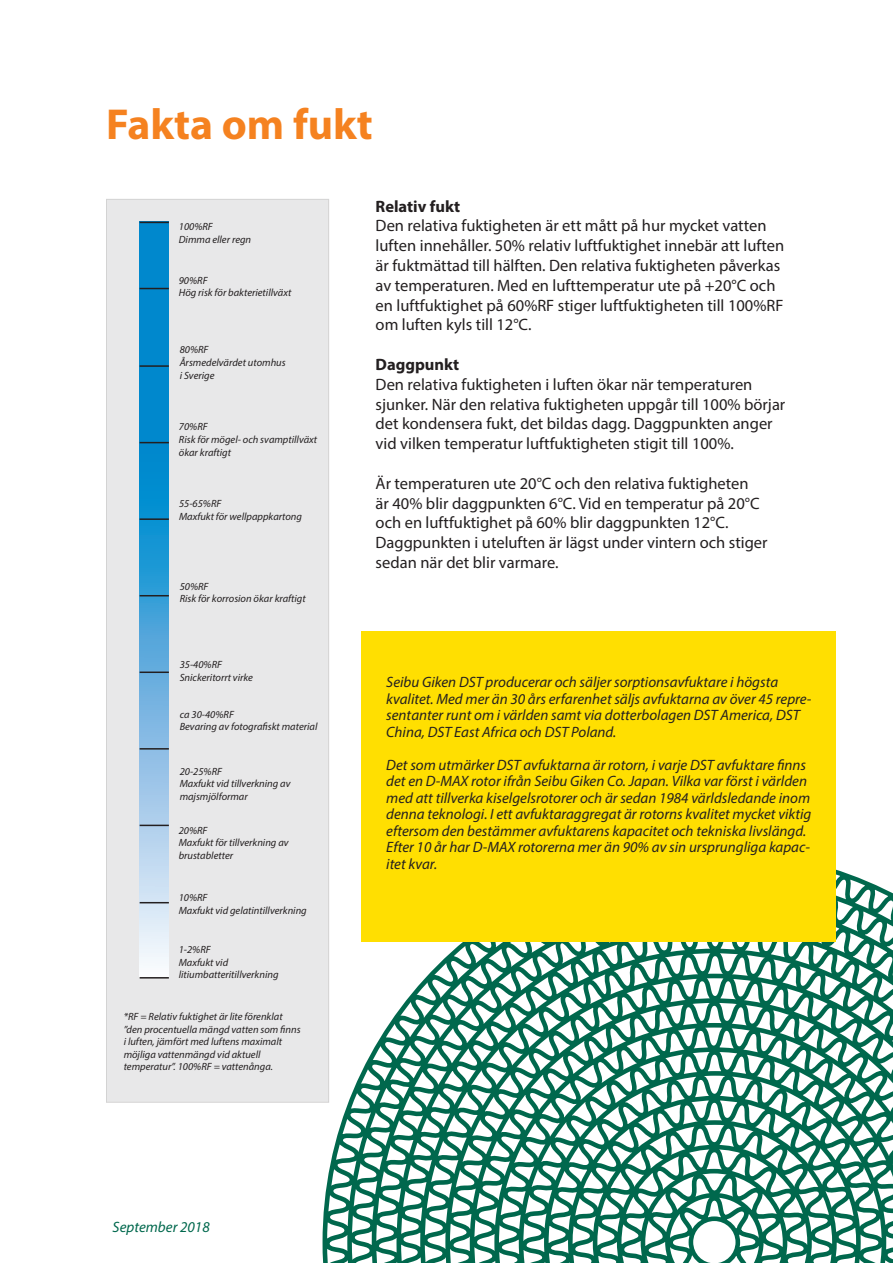
<style>
.page{position:relative;width:893px;height:1263px;background:#fff}
.page>*{position:absolute;margin:0;border:0;box-sizing:border-box;transform-origin:0 0}
.Rubrik{font:700 43.5px "Myriad Pro";color:#f58220}
.Brödtext{font:16.5px/19.8px "Myriad Pro";color:#231f20}
.Brödtext-2{font:700 16.5px "Myriad Pro";color:#231f20}
.t1{font:italic 15px/16.5px "Myriad Pro";color:#231f20}
.Slogan{font:italic 15px "Myriad Pro";color:#00684d}
.Kursivt{font:italic 10.5px/12.6px "Myriad Pro";color:#231f20}
</style>
<div class="page">
<svg style="left:320px;top:869px;width:573px;height:394px"></svg>
<div style="left:106px;top:199px;width:223px;height:903px;background:#e8e8e9"></div>
<svg style="left:140px;top:223px;width:29px;height:754px;background:#52aadb"></svg>
<hr style="left:140px;top:365px;width:29px;height:2px;background:#231f20">
<svg style="left:140px;top:442px;width:29px;height:1px"></svg>
<hr style="left:140px;top:518px;width:29px;height:2px;background:#231f20">
<svg style="left:140px;top:595px;width:29px;height:1px"></svg>
<hr style="left:140px;top:671px;width:29px;height:2px;background:#231f20">
<svg style="left:140px;top:748px;width:29px;height:1px"></svg>
<svg style="left:140px;top:825px;width:29px;height:1px"></svg>
<svg style="left:140px;top:902px;width:29px;height:1px"></svg>
<svg style="left:140px;top:288px;width:29px;height:1px"></svg>
<svg style="left:140px;top:977px;width:29px;height:1px"></svg>
<svg style="left:140px;top:222px;width:29px;height:1px"></svg>
<div style="left:361px;top:631px;width:475px;height:311px;background:#ffdf01"></div>
<p class="Rubrik" style="left:106px;top:96px;width:268px">Fakta om fukt</p>
<p class="Kursivt" style="left:179px;top:220px;width:35px">100%RF</p>
<p class="Kursivt" style="left:179px;top:233px;width:74px">Dimma eller regn</p>
<p class="Kursivt" style="left:179px;top:274px;width:114px">90%RF<br>Hög risk för bakterietillväxt</p>
<p class="Kursivt" style="left:180px;top:343px;width:30px">80%RF</p>
<p class="Kursivt" style="left:180px;top:356px;width:108px">Årsmedelvärdet utomhus</p>
<p class="Kursivt" style="left:180px;top:369px;width:36px">i Sverige</p>
<p class="Kursivt" style="left:179px;top:420px;width:30px">70%RF</p>
<p class="Kursivt" style="left:179px;top:433px;width:140px">Risk för mögel- och svamptillväxt ökar kraftigt</p>
<p class="Kursivt" style="left:179px;top:497px;width:44px">55-65%RF</p>
<p class="Kursivt" style="left:179px;top:510px;width:124px">Maxfukt för wellpappkartong</p>
<p class="Kursivt" style="left:180px;top:580px;width:128px">50%RF<br>Risk för korrosion ökar kraftigt</p>
<p class="Kursivt" style="left:180px;top:658px;width:75px">35-40%RF<br>Snickeritorrt virke</p>
<p class="Kursivt" style="left:180px;top:708px;width:56px">ca 30-40%RF</p>
<p class="Kursivt" style="left:180px;top:720px;width:139px">Bevaring av fotografiskt material</p>
<p class="Kursivt" style="left:180px;top:765px;width:44px">20-25%RF</p>
<p class="Kursivt" style="left:180px;top:777px;width:112px">Maxfukt vid tillverkning av majsmjölformar</p>
<p class="Kursivt" style="left:179px;top:823px;width:30px">20%RF</p>
<p class="Kursivt" style="left:179px;top:836px;width:111px">Maxfukt för tillverkning av brustabletter</p>
<p class="Kursivt" style="left:179px;top:891px;width:130px">10%RF<br>Maxfukt vid gelatintillverkning</p>
<p class="Kursivt" style="left:179px;top:943px;width:34px">1-2%RF</p>
<p class="Kursivt" style="left:179px;top:956px;width:101px">Maxfukt vid litiumbatteritillverkning</p>
<p class="Kursivt" style="left:124px;top:1010px;width:178px">*RF = Relativ fuktighet är lite förenklat ”den procentuella mängd vatten som finns i luften, jämfört med luftens maximalt möjliga vattenmängd vid aktuell temperatur”. 100%RF = vattenånga.</p>
<p class="Brödtext-2" style="left:376px;top:195px;width:86px">Relativ fukt</p>
<p class="Brödtext" style="left:376px;top:216px;width:410px">Den relativa fuktigheten är ett mått på hur mycket vatten luften innehåller. 50% relativ luftfuktighet innebär att luften är fuktmättad till hälften. Den relativa fuktigheten påverkas av temperaturen. Med en lufttemperatur ute på +20°C och en luftfuktighet på 60%RF stiger luftfuktigheten till 100%RF om luften kyls till 12°C.</p>
<p class="Brödtext-2" style="left:376px;top:354px;width:85px">Daggpunkt</p>
<p class="Brödtext" style="left:376px;top:374px;width:411px">Den relativa fuktigheten i luften ökar när temperaturen sjunker. När den relativa fuktigheten uppgår till 100% börjar det kondensera fukt, det bildas dagg. Daggpunkten anger vid vilken temperatur luftfuktigheten stigit till 100%.</p>
<p class="Brödtext" style="left:376px;top:473px;width:393px">Är temperaturen ute 20°C och den relativa fuktigheten<br>är 40% blir daggpunkten 6°C. Vid en temperatur på 20°C och en luftfuktighet på 60% blir daggpunkten 12°C.<br>Daggpunkten i uteluften är lägst under vintern och stiger sedan när det blir varmare.</p>
<p class="t1" style="left:386px;top:674px;width:427px">Seibu Giken DST producerar och säljer sorptionsavfuktare i högsta kvalitet. Med mer än 30 års erfarenhet säljs avfuktarna av över 45 repre&shy;sentanter runt om i världen samt via dotterbolagen DST America, DST China, DST East Africa och DST Poland.</p>
<p class="t1" style="left:386px;top:756px;width:427px">Det som utmärker DST avfuktarna är rotorn, i varje DST avfuktare finns det en D-MAX rotor ifrån Seibu Giken Co. Japan. Vilka var först i världen med att tillverka kiselgelsrotorer och är sedan 1984 världsledande inom denna teknologi. I ett avfuktaraggregat är rotorns kvalitet mycket viktig eftersom den bestämmer avfuktarens kapacitet och tekniska livslängd.<br>Efter 10 år har D-MAX rotorerna mer än 90% av sin ursprungliga kapac&shy;itet kvar.</p>
<p class="Slogan" style="left:113px;top:1218px;width:99px">September 2018</p>
</div>
